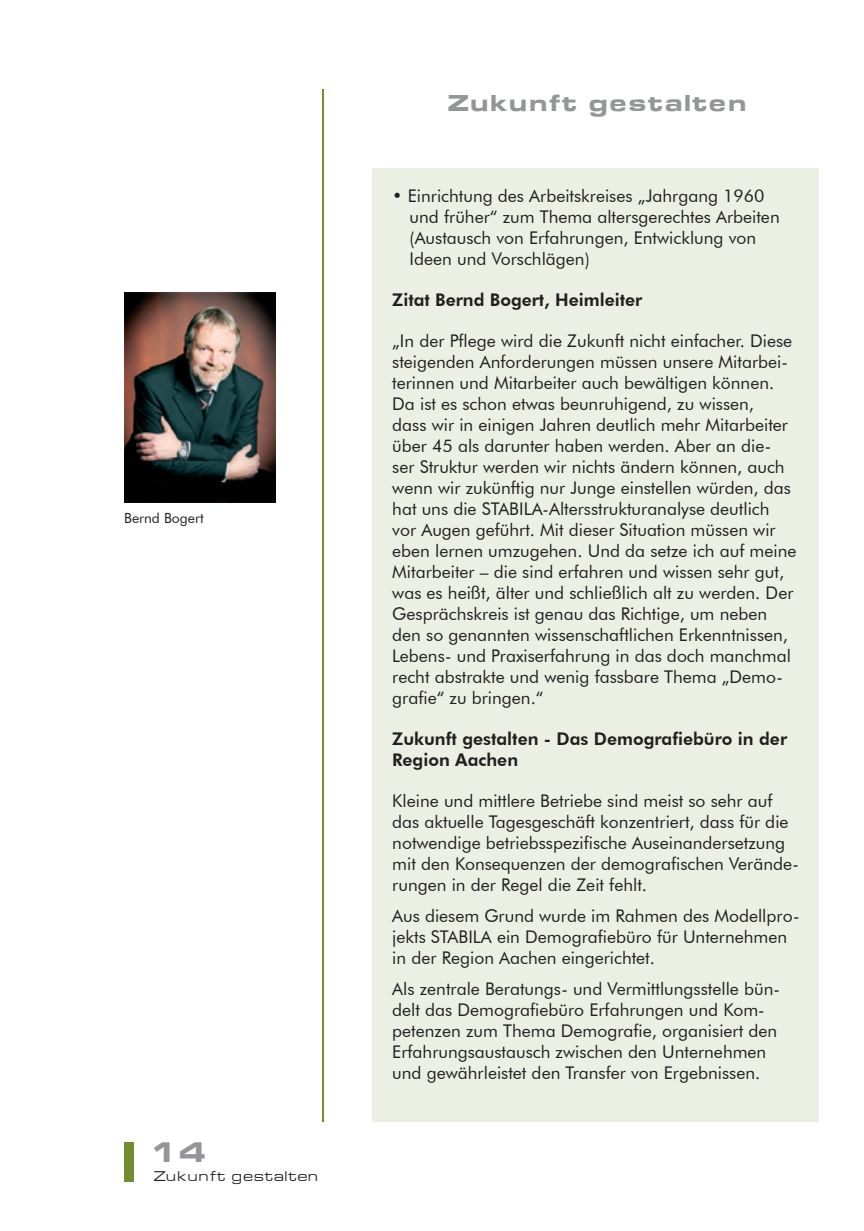
<style>
.page{position:relative;width:864px;height:1231px;background:#fff}
.page>*{position:absolute;margin:0;border:0;box-sizing:border-box;transform-origin:0 0}
.t1{font:700 28px "Eurasia Ex";color:#939598}
.t2{font:700 22.75px "Eurasia Ex";color:#939598}
.t3{font:17.5px/21px "Futura BT";color:#231f20}
.t4{font:800 17.5px/21px "Futura BT";color:#231f20}
.t5{font:14px "Eurasia Ex";color:#231f20}
.t6{font:14px "Futura BT";color:#231f20}
</style>
<div class="page">
<div style="left:124px;top:1141px;width:10px;height:40px;background:#738c31"></div>
<hr style="left:322px;top:89px;width:1px;height:1032px;background:#738c31">
<div style="left:372px;top:169px;width:447px;height:952px;background:#ecf0e4"></div>
<img style="left:124px;top:293px;width:151px;height:209px">
<p class="t6" style="left:124px;top:509px;width:81px">Bernd Bogert</p>
<h1 class="t1" style="left:149px;top:1134px;width:56px">14</h1>
<p class="t5" style="left:153px;top:1167px;width:167px">Zukunft gestalten</p>
<h2 class="t2" style="left:445px;top:89px;width:302px">Zukunft gestalten</h2>
<p class="t3" style="left:409px;top:185px;width:371px;text-indent:-17px">• Einrichtung des Arbeitskreises „Jahrgang 1960 und früher“ zum Thema altersgerechtes Arbeiten (Austausch von Erfahrungen, Entwicklung von Ideen und Vorschlägen)</p>
<p class="t4" style="left:392px;top:289px;width:251px">Zitat Bernd Bogert, Heimleiter</p>
<p class="t3" style="left:392px;top:330px;width:405px">„In der Pflege wird die Zukunft nicht einfacher. Diese steigenden Anforderungen müssen unsere Mitarbei&shy;terinnen und Mitarbeiter auch bewältigen können.<br>Da ist es schon etwas beunruhigend, zu wissen,<br>dass wir in einigen Jahren deutlich mehr Mitarbeiter über 45 als darunter haben werden. Aber an die&shy;ser Struktur werden wir nichts ändern können, auch wenn wir zukünftig nur Junge einstellen würden, das hat uns die STABILA-Altersstrukturanalyse deutlich vor Augen geführt. Mit dieser Situation müssen wir eben lernen umzugehen. Und da setze ich auf meine Mitarbeiter – die sind erfahren und wissen sehr gut, was es heißt, älter und schließlich alt zu werden. Der Gesprächskreis ist genau das Richtige, um neben den so genannten wissenschaftlichen Erkenntnissen, Lebens- und Praxiserfahrung in das doch manchmal recht abstrakte und wenig fassbare Thema „Demo&shy;grafie“ zu bringen.“</p>
<p class="t4" style="left:392px;top:727px;width:396px">Zukunft gestalten - Das Demografiebüro in der<br>Region Aachen</p>
<p class="t3" style="left:392px;top:789px;width:408px">Kleine und mittlere Betriebe sind meist so sehr auf das aktuelle Tagesgeschäft konzentriert, dass für die notwendige betriebsspezifische Auseinandersetzung mit den Konsequenzen der demografischen Verände&shy;rungen in der Regel die Zeit fehlt.</p>
<p class="t3" style="left:392px;top:904px;width:408px">Aus diesem Grund wurde im Rahmen des Modellpro&shy;jekts STABILA ein Demografiebüro für Unternehmen in der Region Aachen eingerichtet.</p>
<p class="t3" style="left:392px;top:977px;width:389px">Als zentrale Beratungs- und Vermittlungsstelle bün&shy;delt das Demografiebüro Erfahrungen und Kom&shy;petenzen zum Thema Demografie, organisiert den Erfahrungsaustausch zwischen den Unternehmen und gewährleistet den Transfer von Ergebnissen.</p>
</div>
